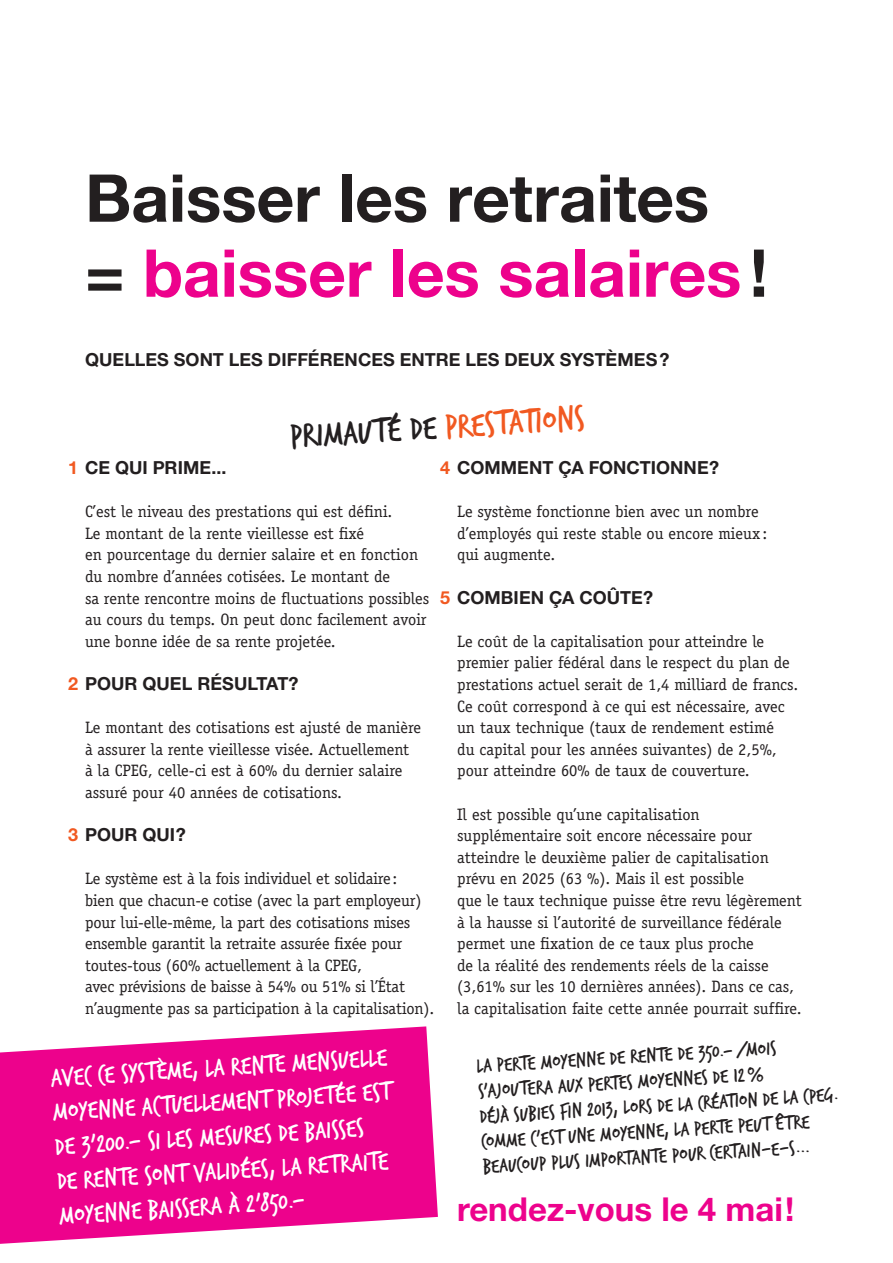
<style>
.page{position:relative;width:893px;height:1263px;background:#fff}
.page>*{position:absolute;margin:0;border:0;box-sizing:border-box;transform-origin:0 0}
.t1{font:700 66px/75px "Helvetica Neue";color:#231f20}
.t2{font:36px "Trash Hand";color:#f15921}
.t3{font:700 33px "Helvetica Neue";color:#ed028c}
.t4{font:27px/34.3px "Trash Hand";color:#fff}
.t5{font:21px/25.2px "Trash Hand";color:#231f20}
.t6{font:700 18px "Helvetica Neue";color:#231f20}
.t7{font:16.5px/21.6px "Officina Serif Std";color:#231f20}
.s1{color:#ed028c}
.s2{color:#f15921}
.s3{color:#231f20}
.s4{font-size:18px}
</style>
<div class="page">
<svg style="left:0;top:1026px;width:438px;height:218px;background:#ef249b"></svg>
<h1 class="t1" style="left:85px;top:159px;width:684px">Baisser les retraites<br>= <span class="s1">baisser les salaires</span>!</h1>
<p class="t6" style="left:85px;top:348px;width:586px">QUELLES SONT LES DIFFÉRENCES ENTRE LES DEUX SYSTÈMES?</p>
<p class="t6" style="left:68px;top:456px;width:160px"><span class="s2">1</span> CE QUI PRIME...</p>
<h2 class="t2" style="left:289px;top:420px;width:296px;rotate:-4deg"><span class="s3">Primauté de</span> prestations</h2>
<p class="t6" style="left:440px;top:456px;width:281px"><span class="s2">4</span> COMMENT ÇA FONCTIONNE?</p>
<p class="t7" style="left:457px;top:501px;width:312px">Le système fonctionne bien avec un nombre d’employés qui reste stable ou encore mieux : qui augmente.</p>
<p class="t7" style="left:85px;top:501px;width:346px">C’est le niveau des prestations qui est défini.<br>Le montant de la rente vieillesse est fixé<br>en pourcentage du dernier salaire et en fonction du nombre d’années cotisées. Le montant de<br>sa rente rencontre moins de fluctuations possibles au cours du temps. On peut donc facilement avoir une bonne idée de sa rente projetée.</p>
<p class="t6" style="left:440px;top:586px;width:215px"><span class="s2">5</span> COMBIEN ÇA COÛTE?</p>
<p class="t7" style="left:457px;top:630px;width:343px">Le coût de la capitalisation pour atteindre le premier palier fédéral dans le respect du plan de prestations actuel serait de 1,4 milliard de francs.<br>Ce coût correspond à ce qui est nécessaire, avec un taux technique (taux de rendement estimé<br>du capital pour les années suivantes) de 2,5%, pour atteindre 60% de taux de couverture.</p>
<p class="t7" style="left:457px;top:803px;width:346px">Il est possible qu’une capitalisation supplémentaire soit encore nécessaire pour atteindre le deuxième palier de capitalisation prévu en 2025 (63 %). Mais il est possible<br>que le taux technique puisse être revu légèrement à la hausse si l’autorité de surveillance fédérale permet une fixation de ce taux plus proche<br>de la réalité des rendements réels de la caisse (3,61% sur les 10 dernières années). Dans ce cas, la capitalisation faite cette année pourrait suffire.</p>
<p class="t6" style="left:68px;top:672px;width:232px"><span class="s2">2</span> POUR QUEL RÉSULTAT?</p>
<p class="t7" style="left:85px;top:717px;width:338px">Le montant des cotisations est ajusté de manière à assurer la rente vieillesse visée. Actuellement<br>à la CPEG, celle-ci est à 60% du dernier salaire assuré pour 40 années de cotisations.</p>
<p class="t6" style="left:68px;top:823px;width:119px"><span class="s2">3</span> POUR QUI?</p>
<p class="t7" style="left:85px;top:868px;width:351px">Le système est à la fois individuel et solidaire:<br>bien que chacun-e cotise (avec la part employeur) pour lui-elle-même, la part des cotisations mises ensemble garantit la retraite assurée fixée pour toutes-tous (60% actuellement à la CPEG,<br>avec prévisions de baisse à 54% ou 51% si l’État n’augmente pas sa participation à la capitalisation).</p>
<h3 class="t4" style="left:49px;top:1063px;width:341px;rotate:-4deg">Avec ce système, la rente mensuelle moyenne actuellement projetée est de 3’200.- Si les mesures de baisses<br>de rente sont validées, la retraite moyenne baissera à 2’850.-</h3>
<p class="t5" style="left:475px;top:1056px;width:361px;rotate:-4deg">La perte moyenne de rente de 350.- /mois s’ajoutera aux pertes moyennes de 12<sup>o</sup><span class="s4">/</span><sub>o<br></sub>déjà subies fin 2013, lors de la création de la CPEG.<br>Comme c’est une moyenne, la perte peut être beaucoup plus importante pour certain-e-s...</p>
<h3 class="t3" style="left:457px;top:1189px;width:339px">rendez-vous le 4 mai!</h3>
</div>
